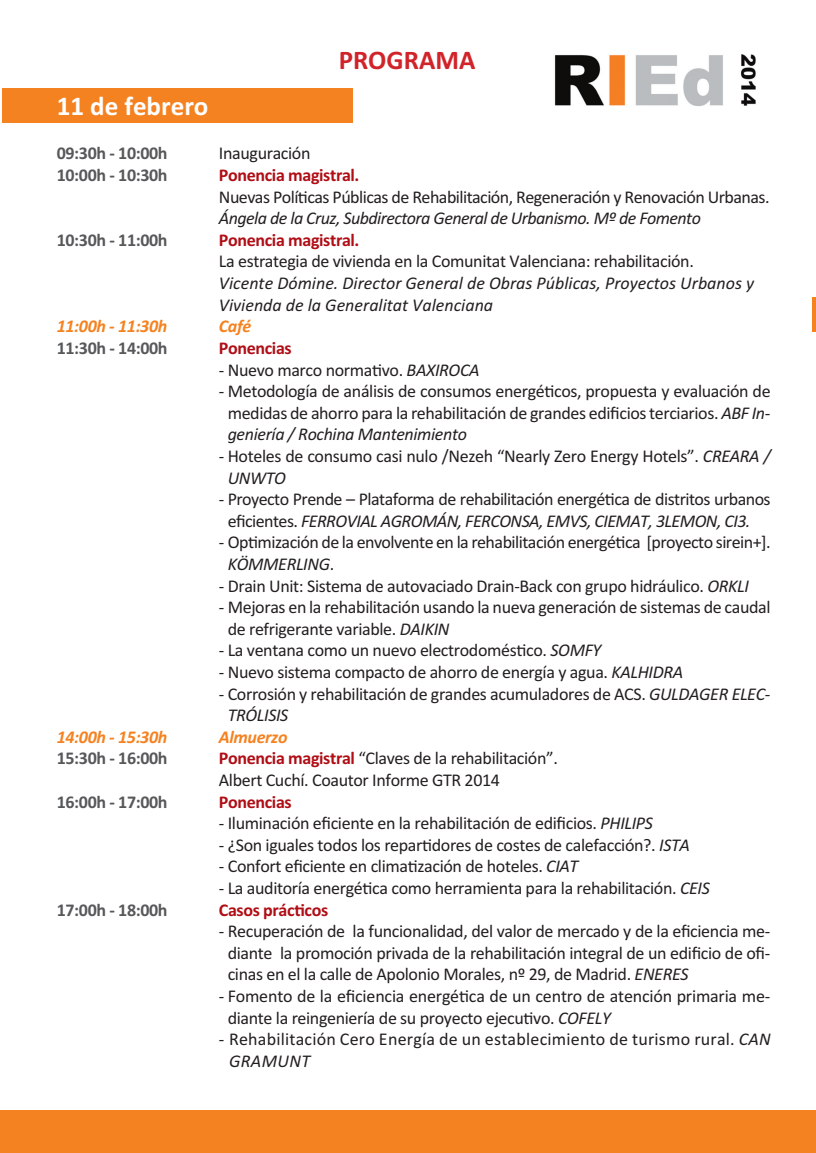
<style>
.page{position:relative;width:816px;height:1153px;background:#fff}
.page>*{position:absolute;margin:0;border:0;box-sizing:border-box;transform-origin:0 0}
.t1{font:700 27px "Calibri";color:#fff}
.t2{font:700 27px "Calibri";color:#d1232a}
.t3{font:18px/21.6px "Calibri";letter-spacing:-.02em;color:#231f20}
.t4{font:italic 18px/21.6px "Calibri";color:#231f20}
.t5{font:700 18px "Calibri";letter-spacing:-.02em;color:#57585a}
.t6{font:18px/21.6px "Calibri";letter-spacing:.01em;color:#231f20}
.t7{font:700 18px "Calibri";letter-spacing:-.02em;color:#b00d15}
.t8{font:italic 18px "Calibri";letter-spacing:-.03em;color:#231f20}
.t9{font:italic 700 18px "Calibri";letter-spacing:-.02em;color:#f58220}
.s1{font-style:italic}
.s2{font-weight:700;color:#b00d15}
</style>
<div class="page">
<img style="left:554px;top:55px;width:202px;height:51px">
<hr style="left:812px;top:296px;width:3px;height:35px;background:#f58220">
<div style="left:3px;top:88px;width:350px;height:35px;background:#f58220"></div>
<div style="left:0;top:1110px;width:815px;height:43px;background:#f58220"></div>
<h1 class="t1" style="left:57px;top:90px;width:153px">11 de febrero</h1>
<h1 class="t2" style="left:338px;top:44px;width:138px">PROGRAMA</h1>
<p class="t5" style="left:57px;top:143px;width:112px">09:30h - 10:00h</p>
<p class="t3" style="left:219px;top:142px;width:93px">Inauguración</p>
<p class="t5" style="left:57px;top:164px;width:112px">10:00h - 10:30h</p>
<p class="t7" style="left:219px;top:164px;width:142px">Ponencia magistral.</p>
<p class="t3" style="left:219px;top:186px;width:552px">Nuevas Políticas Públicas de Rehabilitación, Regeneración y Renovación Urbanas.</p>
<p class="t8" style="left:219px;top:207px;width:483px">Ángela de la Cruz, Subdirectora General de Urbanismo. Mº de Fomento</p>
<p class="t5" style="left:57px;top:229px;width:112px">10:30h - 11:00h</p>
<p class="t7" style="left:219px;top:229px;width:142px">Ponencia magistral.</p>
<p class="t3" style="left:219px;top:250px;width:476px">La estrategia de vivienda en la Comunitat Valenciana: rehabilitación.</p>
<p class="t4" style="left:219px;top:272px;width:536px">Vicente Dómine. Director General de Obras Públicas, Proyectos Urbanos y<br>Vivienda de la Generalitat Valenciana</p>
<p class="t9" style="left:57px;top:315px;width:112px">11:00h - 11:30h</p>
<p class="t9" style="left:219px;top:315px;width:34px">Café</p>
<p class="t5" style="left:57px;top:337px;width:112px">11:30h - 14:00h</p>
<p class="t7" style="left:219px;top:337px;width:74px">Ponencias</p>
<p class="t3" style="left:219px;top:358px;width:262px">- Nuevo marco normativo. <span class="s1">BAXIROCA</span></p>
<p class="t3" style="left:228px;top:380px;width:544px;text-align:justify;text-indent:-9px">- Metodología de análisis de consumos energéticos, propuesta y evaluación de medidas de ahorro para la rehabilitación de grandes edificios terciarios. <span class="s1">ABF In&shy;geniería / Rochina Mantenimiento</span></p>
<p class="t3" style="left:228px;top:445px;width:544px;text-indent:-9px">- Hoteles de consumo casi nulo /Nezeh “Nearly Zero Energy Hotels”. <span class="s1">CREARA /<br>UNWTO</span></p>
<p class="t3" style="left:228px;top:488px;width:544px;text-indent:-9px">- Proyecto Prende – Plataforma de rehabilitación energética de distritos urbanos eficientes. <span class="s1">FERROVIAL AGROMÁN, FERCONSA, EMVS, CIEMAT, 3LEMON, CI3.</span></p>
<p class="t3" style="left:228px;top:531px;width:544px;text-indent:-9px">- Optimización de la envolvente en la rehabilitación energética [proyecto sirein+].<br><span class="s1">KÖMMERLING</span>.</p>
<p class="t3" style="left:219px;top:574px;width:531px">- Drain Unit: Sistema de autovaciado Drain-Back con grupo hidráulico. <span class="s1">ORKLI</span></p>
<p class="t3" style="left:228px;top:596px;width:544px;text-indent:-9px">- Mejoras en la rehabilitación usando la nueva generación de sistemas de caudal de refrigerante variable. <span class="s1">DAIKIN</span></p>
<p class="t3" style="left:219px;top:639px;width:384px">- La ventana como un nuevo electrodoméstico. <span class="s1">SOMFY</span></p>
<p class="t3" style="left:219px;top:661px;width:466px">- Nuevo sistema compacto de ahorro de energía y agua. <span class="s1">KALHIDRA</span></p>
<p class="t3" style="left:228px;top:682px;width:544px;text-indent:-9px">- Corrosión y rehabilitación de grandes acumuladores de ACS. <span class="s1">GULDAGER ELEC-<br>TRÓLISIS</span></p>
<p class="t9" style="left:57px;top:726px;width:112px">14:00h - 15:30h</p>
<p class="t9" style="left:219px;top:726px;width:70px">Almuerzo</p>
<p class="t5" style="left:57px;top:747px;width:112px">15:30h - 16:00h</p>
<p class="t3" style="left:219px;top:747px;width:340px"><span class="s2">Ponencia magistral</span> “Claves de la rehabilitación”.<br>Albert Cuchí. Coautor Informe GTR 2014</p>
<p class="t5" style="left:57px;top:791px;width:112px">16:00h - 17:00h</p>
<p class="t7" style="left:219px;top:791px;width:74px">Ponencias</p>
<p class="t3" style="left:219px;top:812px;width:435px">- Iluminación eficiente en la rehabilitación de edificios. <span class="s1">PHILIPS</span></p>
<p class="t3" style="left:219px;top:834px;width:472px">- ¿Son iguales todos los repartidores de costes de calefacción?. <span class="s1">ISTA</span></p>
<p class="t3" style="left:219px;top:855px;width:361px">- Confort eficiente en climatización de hoteles. <span class="s1">CIAT</span></p>
<p class="t3" style="left:219px;top:877px;width:492px">- La auditoría energética como herramienta para la rehabilitación. <span class="s1">CEIS</span></p>
<p class="t5" style="left:57px;top:899px;width:112px">17:00h - 18:00h</p>
<p class="t7" style="left:219px;top:899px;width:111px">Casos prácticos</p>
<p class="t3" style="left:228px;top:920px;width:544px;text-align:justify;text-indent:-9px">- Recuperación de la funcionalidad, del valor de mercado y de la eficiencia me&shy;diante la promoción privada de la rehabilitación integral de un edificio de ofi&shy;cinas en el la calle de Apolonio Morales, nº 29, de Madrid. <span class="s1">ENERES</span></p>
<p class="t3" style="left:227px;top:985px;width:544px;text-indent:-9px">- Fomento de la eficiencia energética de un centro de atención primaria me&shy;diante la reingeniería de su proyecto ejecutivo. <span class="s1">COFELY</span></p>
<p class="t6" style="left:229px;top:1028px;width:543px;text-indent:-10px">- Rehabilitación Cero Energía de un establecimiento de turismo rural. <span class="s1">CAN<br>GRAMUNT</span></p>
</div>
